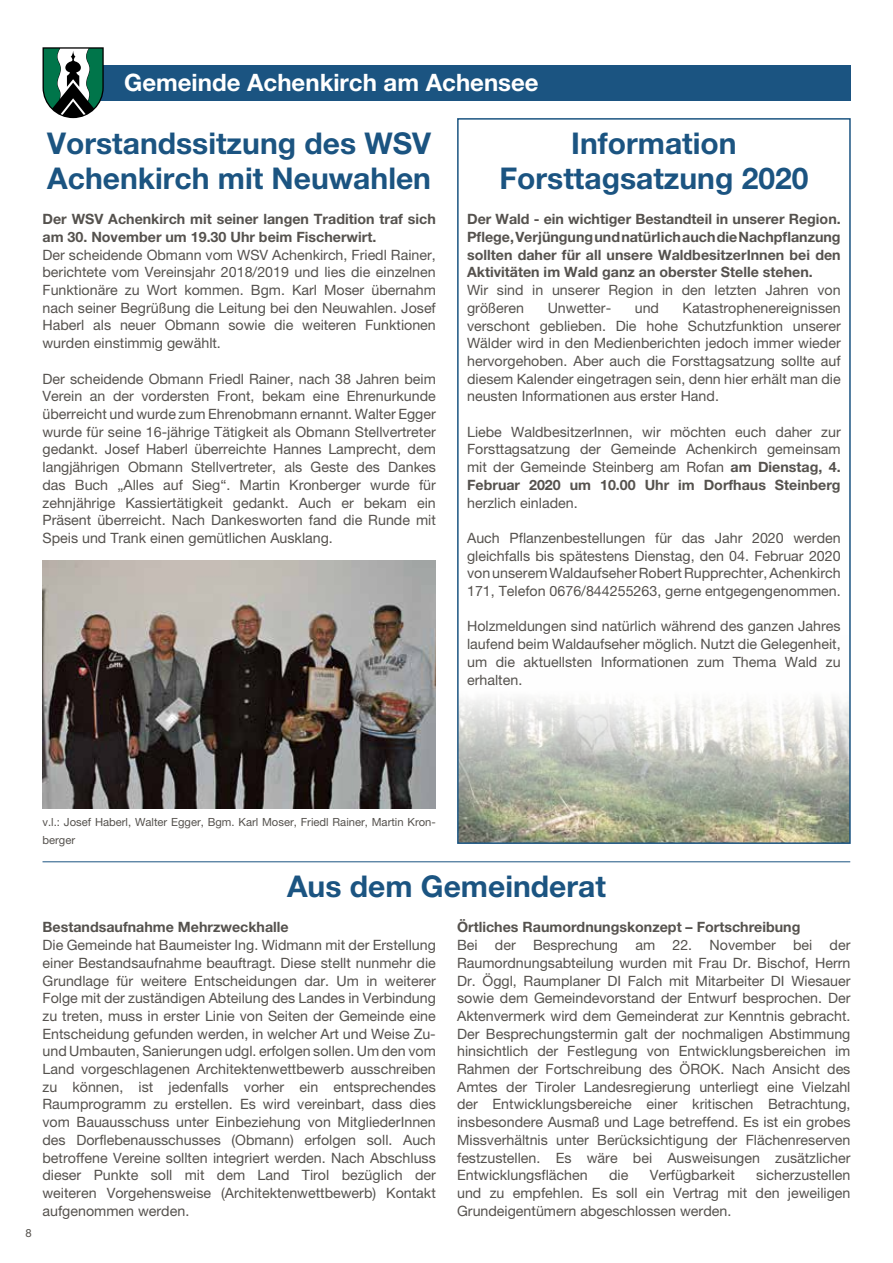
<style>
.page{position:relative;width:893px;height:1263px;background:#fff}
.page>*{position:absolute;margin:0;border:0;box-sizing:border-box;transform-origin:0 0}
.t1{font:700 30px/35.4px "Helvetica Neue LT Pro";color:#1b5481}
.t2{font:700 24px "Helvetica Neue LT Pro";color:#fff}
.t3{font:14.25px/17.7px "Helvetica Neue LT Pro";color:#55524e;text-align:justify}
.t4{font:700 14.25px/17.7px "Helvetica Neue LT Pro";color:#55524e}
.t5{font:11.25px/17.7px "Helvetica Neue LT Pro";color:#55524e}
.s1{font-weight:700}
</style>
<div class="page">
<div style="left:73px;top:65px;width:777px;height:35px;background:#1b5481"></div>
<svg style="left:43px;top:47px;width:61px;height:71px"></svg>
<img style="left:43px;top:561px;width:393px;height:247px">
<hr style="left:43px;top:861px;width:807px;height:1px;background:#1b5481">
<img style="left:460px;top:698px;width:388px;height:143px">
<div style="left:457px;top:118px;width:394px;height:726px;border:2px solid #1b5481"></div>
<h2 class="t2" style="left:124px;top:68px;width:416px">Gemeinde Achenkirch am Achensee</h2>
<h1 class="t1" style="left:47px;top:124px;width:385px">Vorstandssitzung des WSV<br>Achenkirch mit Neuwahlen</h1>
<p class="t4" style="left:43px;top:210px;width:395px">Der WSV Achenkirch mit seiner langen Tradition traf sich am 30. November um 19.30 Uhr beim Fischerwirt.</p>
<p class="t3" style="left:43px;top:246px;width:395px">Der scheidende Obmann vom WSV Achenkirch, Friedl Rainer, berichtete vom Vereinsjahr 2018/2019 und lies die einzelnen Funktionäre zu Wort kommen. Bgm. Karl Moser übernahm nach seiner Begrüßung die Leitung bei den Neuwahlen. Josef Haberl als neuer Obmann sowie die weiteren Funktionen wurden einstimmig gewählt.</p>
<p class="t3" style="left:43px;top:369px;width:395px">Der scheidende Obmann Friedl Rainer, nach 38 Jahren beim Verein an der vordersten Front, bekam eine Ehrenurkunde überreicht und wurde zum Ehrenobmann ernannt. Walter Egger wurde für seine 16-jährige Tätigkeit als Obmann Stellvertreter gedankt. Josef Haberl überreichte Hannes Lamprecht, dem langjährigen Obmann Stellvertreter, als Geste des Dankes das Buch „Alles auf Sieg“. Martin Kronberger wurde für zehnjährige Kassiertätigkeit gedankt. Auch er bekam ein Präsent überreicht. Nach Dankesworten fand die Runde mit Speis und Trank einen gemütlichen Ausklang.</p>
<h1 class="t1" style="left:499px;top:124px;width:310px;text-align:center">Information<br>Forsttagsatzung 2020</h1>
<p class="t4" style="left:467px;top:210px;width:375px;text-align:justify">Der Wald - ein wichtiger Bestandteil in unserer Region.<br>Pflege, Verjüngung und natürlich auch die Nachpflanzung sollten daher für all unsere WaldbesitzerInnen bei den Aktivitäten im Wald ganz an oberster Stelle stehen.</p>
<p class="t3" style="left:467px;top:281px;width:375px">Wir sind in unserer Region in den letzten Jahren von größeren</p>
<p class="t3" style="left:467px;top:299px;width:375px;text-indent:215px">Katastrophenereignissen verschont geblieben. Die hohe Schutzfunktion unserer Wälder wird in den Medienberichten jedoch immer wieder hervorgehoben. Aber auch die Forsttagsatzung sollte auf diesem Kalender eingetragen sein, denn hier erhält man die neusten Informationen aus erster Hand.</p>
<p class="t3" style="left:467px;top:423px;width:375px">Liebe WaldbesitzerInnen, wir möchten euch daher zur Forsttagsatzung der Gemeinde Achenkirch gemeinsam mit der Gemeinde Steinberg am Rofan <span class="s1">am Dienstag, 4.<br>Februar 2020 um 10.00 Uhr im Dorfhaus Steinberg</span></p>
<p class="t3" style="left:467px;top:493px;width:112px">herzlich einladen.</p>
<p class="t3" style="left:467px;top:529px;width:375px">Auch Pflanzenbestellungen für das Jahr 2020 werden gleichfalls bis spätestens Dienstag, den 04. Februar 2020 von unserem Waldaufseher Robert Rupprechter, Achenkirch 171, Telefon 0676/844255263, gerne entgegengenommen.</p>
<p class="t3" style="left:467px;top:617px;width:375px">Holzmeldungen sind natürlich während des ganzen Jahres laufend beim Waldaufseher möglich. Nutzt die Gelegenheit, um die aktuellsten Informationen zum Thema Wald zu erhalten.</p>
<p class="t3" style="left:548px;top:299px;width:65px">Unwetter-</p>
<p class="t3" style="left:635px;top:299px;width:26px">und</p>
<p class="t5" style="left:43px;top:813px;width:395px">v.l.: Josef Haberl, Walter Egger, Bgm. Karl Moser, Friedl Rainer, Martin Kron&shy;berger</p>
<p class="t5" style="left:26px;top:1224px;width:8px">8</p>
<h1 class="t1" style="left:287px;top:868px;width:320px">Aus dem Gemeinderat</h1>
<p class="t4" style="left:43px;top:918px;width:248px">Bestandsaufnahme Mehrzweckhalle</p>
<p class="t3" style="left:43px;top:936px;width:395px">Die Gemeinde hat Baumeister Ing. Widmann mit der Erstellung einer Bestandsaufnahme beauftragt. Diese stellt nunmehr die Grundlage für weitere Entscheidungen dar. Um in weiterer Folge mit der zuständigen Abteilung des Landes in Verbindung zu treten, muss in erster Linie von Seiten der Gemeinde eine Entscheidung gefunden werden, in welcher Art und Weise Zu&shy;und Umbauten, Sanierungen udgl. erfolgen sollen. Um den vom Land vorgeschlagenen Architektenwettbewerb ausschreiben zu können, ist jedenfalls vorher ein entsprechendes Raumprogramm zu erstellen. Es wird vereinbart, dass dies vom Bauausschuss unter Einbeziehung von MitgliederInnen des Dorflebenausschusses (Obmann) erfolgen soll. Auch betroffene Vereine sollten integriert werden. Nach Abschluss dieser Punkte soll mit dem Land Tirol bezüglich der weiteren Vorgehensweise (Architektenwettbewerb) Kontakt aufgenommen werden.</p>
<p class="t4" style="left:457px;top:918px;width:345px">Örtliches Raumordnungskonzept – Fortschreibung</p>
<p class="t3" style="left:457px;top:936px;width:395px">Bei der Besprechung am 22. November bei der Raumordnungsabteilung wurden mit Frau Dr. Bischof, Herrn Dr. Öggl, Raumplaner DI Falch mit Mitarbeiter DI Wiesauer sowie dem Gemeindevorstand der Entwurf besprochen. Der Aktenvermerk wird dem Gemeinderat zur Kenntnis gebracht.<br>Der Besprechungstermin galt der nochmaligen Abstimmung hinsichtlich der Festlegung von Entwicklungsbereichen im Rahmen der Fortschreibung des ÖROK. Nach Ansicht des Amtes der Tiroler Landesregierung unterliegt eine Vielzahl der Entwicklungsbereiche einer kritischen Betrachtung, insbesondere Ausmaß und Lage betreffend. Es ist ein grobes Missverhältnis unter Berücksichtigung der Flächenreserven festzustellen. Es wäre bei Ausweisungen zusätzlicher Entwicklungsflächen</p>
<p class="t3" style="left:609px;top:1166px;width:21px">die</p>
<p class="t3" style="left:650px;top:1166px;width:86px">Verfügbarkeit</p>
<p class="t3" style="left:457px;top:1166px;width:395px;text-indent:299px">sicherzustellen und zu empfehlen. Es soll ein Vertrag mit den jeweiligen Grundeigentümern abgeschlossen werden.</p>
</div>
